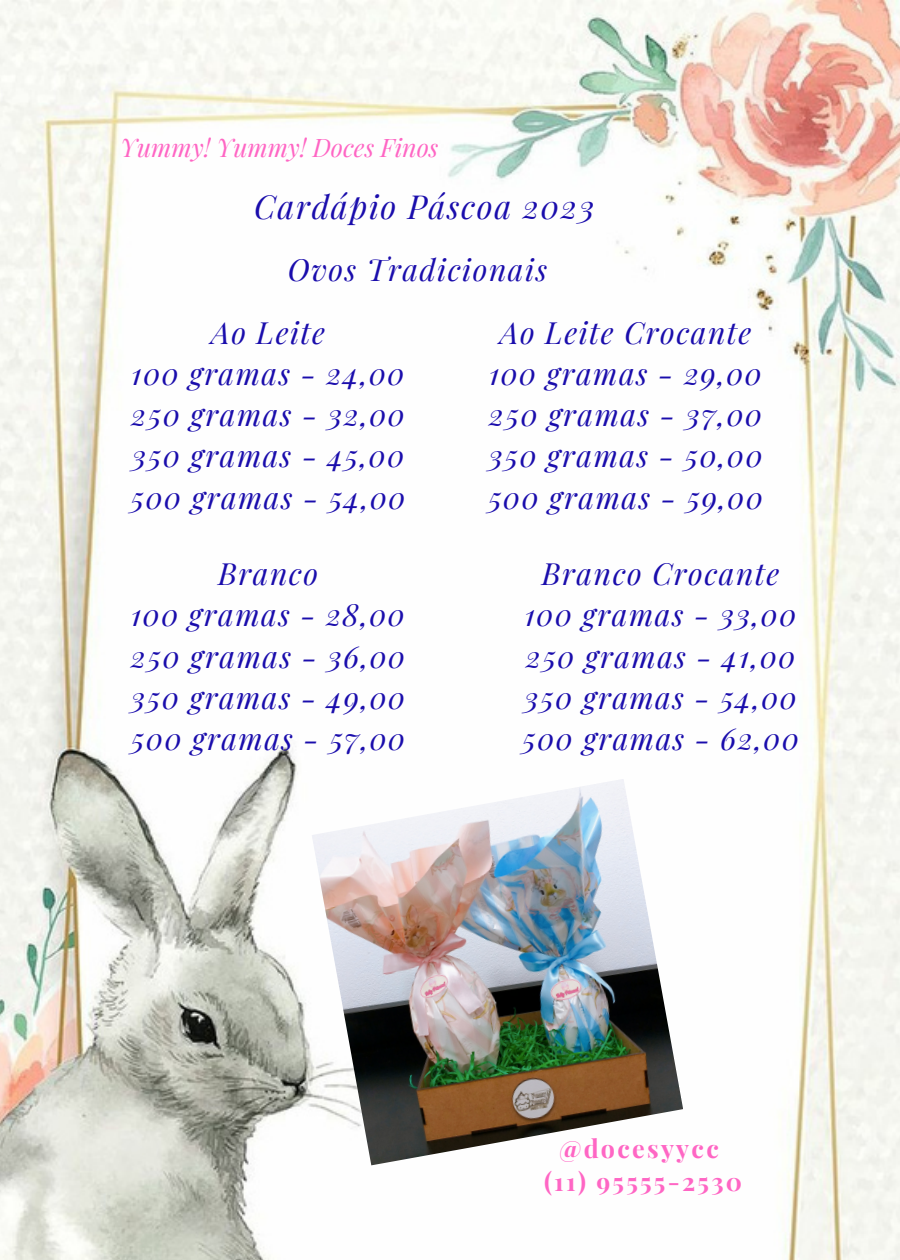
<style>
.page{position:relative;width:900px;height:1260px;background:#fff}
.page>*{position:absolute;margin:0;border:0;box-sizing:border-box;transform-origin:0 0}
.t1{font:italic 32.5px "Playfair Display";letter-spacing:.05em;color:#1a0dac}
.t2{font:italic 30px/41.2px "Playfair Display";letter-spacing:.05em;color:#1a0dac;text-align:center}
.t3{font:700 25.25px/33.8px "Playfair Display";letter-spacing:.09em;color:#ff66c4;text-align:center}
.t4{font:italic 25px "Playfair Display";color:#ff66c4}
</style>
<div class="page">
<img style="left:0;top:0;width:900px;height:1260px">
<img style="left:312px;top:779px;width:371px;height:386px">
<p class="t4" style="left:120px;top:130px;width:320px">Yummy! Yummy! Doces Finos</p>
<p class="t1" style="left:254px;top:184px;width:342px">Cardápio Páscoa 2023</p>
<p class="t2" style="left:211px;top:237px;width:338px;line-height:62.5px;text-align:left;text-indent:77px">Ovos Tradicionais<br>Ao Leite</p>
<p class="t2" style="left:131px;top:352px;width:277px;text-align:justify">100 gramas - 24,00<br>250 gramas - 32,00<br>350 gramas - 45,00<br>500 gramas - 54,00</p>
<p class="t2" style="left:488px;top:311px;width:277px">Ao Leite Crocante<br>100 gramas - 29,00<br>250 gramas - 37,00<br>350 gramas - 50,00<br>500 gramas - 59,00</p>
<p class="t2" style="left:131px;top:552px;width:276px">Branco<br>100 gramas - 28,00<br>250 gramas - 36,00<br>350 gramas - 49,00<br>500 gramas - 57,00</p>
<p class="t2" style="left:522px;top:552px;width:278px">Branco Crocante<br>100 gramas - 33,00<br>250 gramas - 41,00<br>350 gramas - 54,00<br>500 gramas - 62,00</p>
<p class="t3" style="left:544px;top:1130px;width:200px">@docesyycc (11) 95555-2530</p>
</div>
